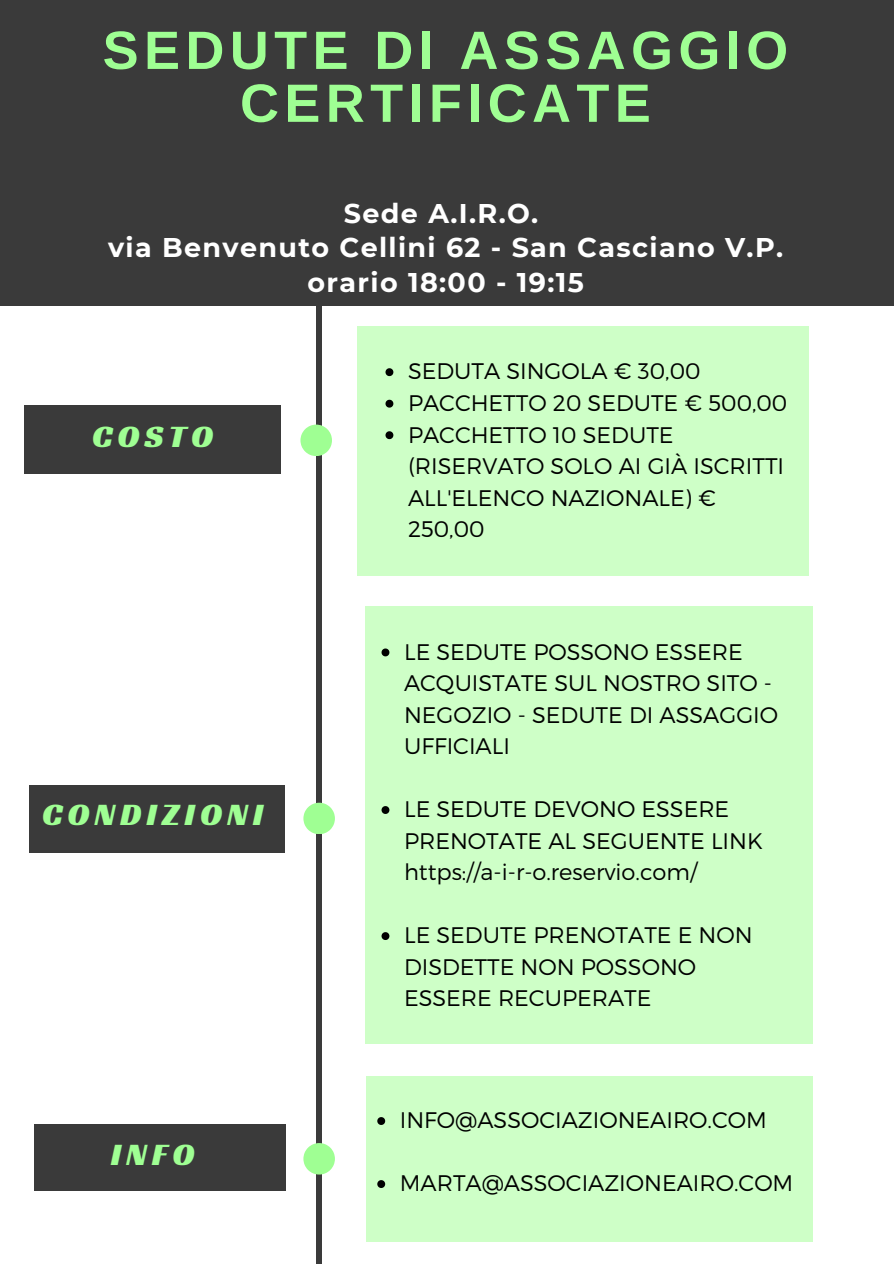
<style>
.page{position:relative;width:894px;height:1264px;background:#fff}
.page>*{position:absolute;margin:0;border:0;box-sizing:border-box;transform-origin:0 0}
.t1{font:700 54px/52.8px "Arimo";letter-spacing:.1em;color:#9fff93;text-align:center}
.t2{font:32.25px "Racing Sans One";letter-spacing:.15em;color:#9fff93}
.t3{font:700 27px/34.8px "Montserrat";letter-spacing:.05em;color:#fff;text-align:center}
.t4{font:300 22.5px/31.5px "Montserrat";color:#000}
</style>
<div class="page">
<div style="left:316px;top:244px;width:6px;height:1019px;background:#3a3a3a"></div>
<svg style="left:300px;top:424px;width:32px;height:32px"></svg>
<div style="left:25px;top:405px;width:255px;height:68px;background:#3a3a3a"></div>
<div style="left:29px;top:785px;width:256px;height:67px;background:#3a3a3a"></div>
<div style="left:0;top:0;width:893px;height:306px;background:#3a3a3a"></div>
<svg style="left:303px;top:802px;width:32px;height:32px"></svg>
<div style="left:34px;top:1124px;width:251px;height:65px;background:#3a3a3a"></div>
<svg style="left:303px;top:1143px;width:32px;height:31px"></svg>
<div style="left:357px;top:326px;width:451px;height:249px;background:#ceffc7"></div>
<svg style="left:385px;top:368px;width:8px;height:8px"></svg>
<svg style="left:385px;top:400px;width:8px;height:7px"></svg>
<svg style="left:385px;top:431px;width:8px;height:8px"></svg>
<div style="left:365px;top:606px;width:447px;height:438px;background:#ceffc7"></div>
<svg style="left:381px;top:648px;width:8px;height:8px"></svg>
<svg style="left:381px;top:806px;width:8px;height:8px"></svg>
<svg style="left:381px;top:932px;width:8px;height:8px"></svg>
<div style="left:365px;top:1076px;width:447px;height:165px;background:#ceffc7"></div>
<svg style="left:377px;top:1117px;width:8px;height:7px"></svg>
<svg style="left:377px;top:1180px;width:8px;height:7px"></svg>
<p class="t1" style="left:103px;top:24px;width:686px">SEDUTE DI ASSAGGIO<br>CERTIFICATE</p>
<p class="t3" style="left:108px;top:195px;width:676px">Sede A.I.R.O.<br>via Benvenuto Cellini 62 - San Casciano V.P. orario 18:00 - 19:15</p>
<p class="t2" style="left:92px;top:415px;width:123px">COSTO</p>
<h1 class="t2" style="left:42px;top:793px;width:223px">CONDIZIONI</h1>
<h3 class="t2" style="left:111px;top:1133px;width:85px">INFO</h3>
<p class="t4" style="left:408px;top:354px;width:294px">SEDUTA SINGOLA € 30,00</p>
<p class="t4" style="left:408px;top:386px;width:380px">PACCHETTO 20 SEDUTE € 500,00</p>
<p class="t4" style="left:408px;top:417px;width:377px">PACCHETTO 10 SEDUTE (RISERVATO SOLO AI GIÀ ISCRITTI<br>ALL'ELENCO NAZIONALE) €<br>250,00</p>
<p class="t4" style="left:404px;top:635px;width:375px">LE SEDUTE POSSONO ESSERE<br>ACQUISTATE SUL NOSTRO SITO -<br>NEGOZIO - SEDUTE DI ASSAGGIO<br>UFFICIALI</p>
<p class="t4" style="left:404px;top:792px;width:360px">LE SEDUTE DEVONO ESSERE<br>PRENOTATE AL SEGUENTE LINK https://a-i-r-o.reservio.com/</p>
<h2 class="t4" style="left:404px;top:918px;width:350px">LE SEDUTE PRENOTATE E NON<br>DISDETTE NON POSSONO<br>ESSERE RECUPERATE</h2>
<p class="t4" style="left:399px;top:1103px;width:368px">INFO@ASSOCIAZIONEAIRO.COM</p>
<p class="t4" style="left:399px;top:1166px;width:395px">MARTA@ASSOCIAZIONEAIRO.COM</p>
</div>
